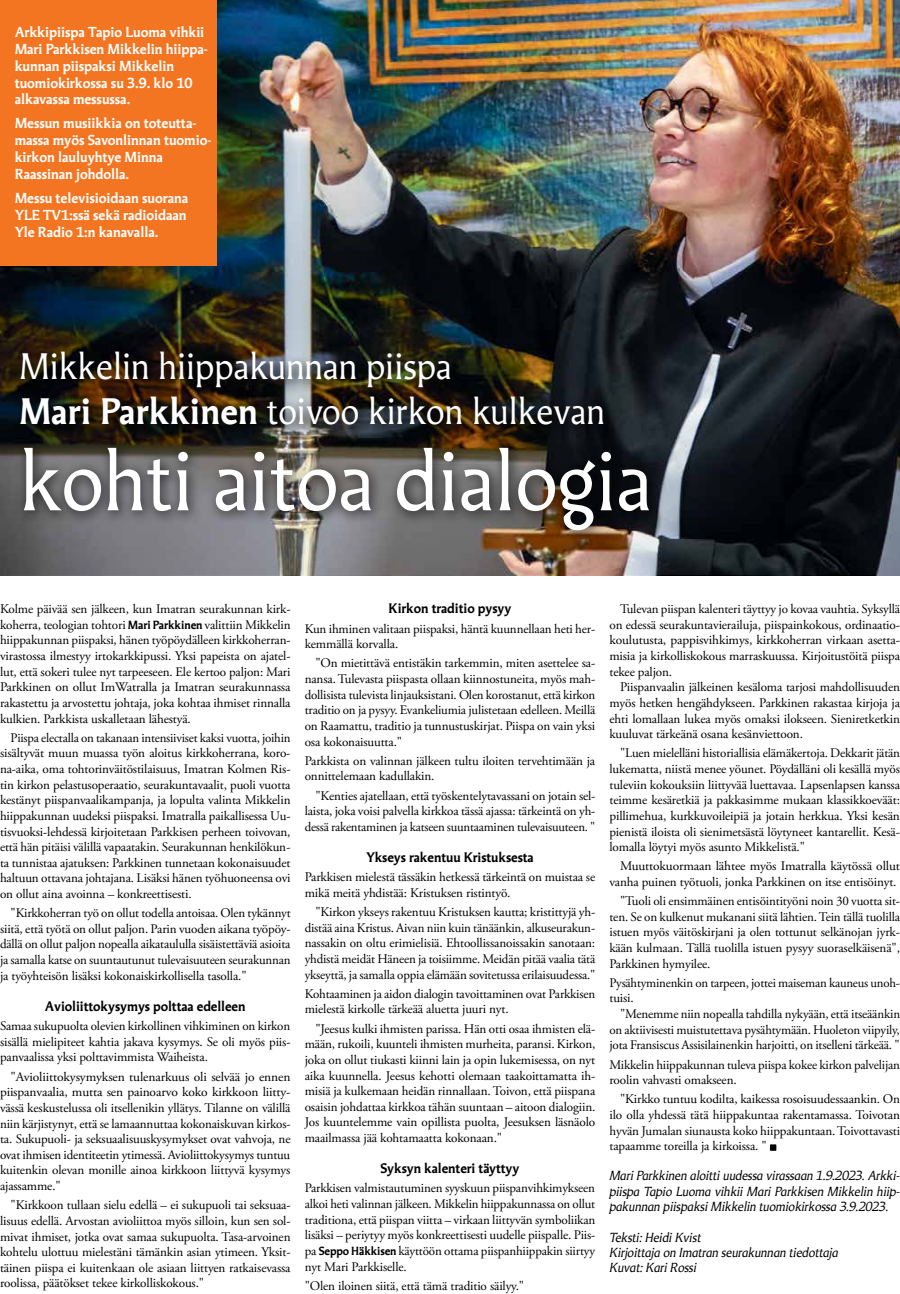
<style>
.page{position:relative;width:900px;height:1294px;background:#fff}
.page>*{position:absolute;margin:0;border:0;box-sizing:border-box;transform-origin:0 0}
.t1{font:80px "Martti";color:#fff}
.t2{font:35px/45px "Martti";color:#fff}
.t3{font:700 13.75px/16.9px "Martti";letter-spacing:-.01em;color:#fff}
.t4{font:13.12px/15.6px "Adobe Garamond Pro";letter-spacing:-.01em;color:#000;text-align:justify}
.t5{font:700 13.12px "Martti";letter-spacing:-.01em;color:#000}
.t6{font:italic 12.5px/15.6px "Martti";letter-spacing:-.01em;color:#000;text-align:justify}
.s1{font-weight:700}
.s2{font-family:"Martti";font-weight:700;font-size:11.25px}
</style>
<div class="page">
<img style="left:0;top:0;width:900px;height:575px">
<img style="left:15px;top:345px;width:604px;height:95px">
<div style="left:16px;top:438px;width:646px;height:106px;background:#000;opacity:.75"></div>
<div style="left:0;top:0;width:216px;height:265px;background:#f47521"></div>
<svg style="left:770px;top:1144px;width:6px;height:6px"></svg>
<p class="t3" style="left:15px;top:23px;width:195px">Arkkipiispa Tapio Luoma vihkii<br>Mari Parkkisen Mikkelin hiippa&shy;kunnan piispaksi Mikkelin tuomiokirkossa su 3.9. klo 10 alkavassa messussa.</p>
<p class="t3" style="left:15px;top:115px;width:198px">Messun musiikkia on toteutta&shy;massa myös Savonlinnan tuomio&shy;kirkon lauluyhtye Minna<br>Raassinan johdolla.</p>
<p class="t3" style="left:15px;top:189px;width:175px">Messu televisioidaan suorana<br>YLE TV1:ssä sekä radioidaan<br>Yle Radio 1:n kanavalla.</p>
<h2 class="t2" style="left:19px;top:344px;width:587px">Mikkelin hiippakunnan piispa<br><span class="s1">Mari Parkkinen</span> toivoo kirkon kulkevan</h2>
<h1 class="t1" style="left:19px;top:432px;width:635px">kohti aitoa dialogia</h1>
<p class="t4" style="left:0;top:601px;width:292px">Kolme päivää sen jälkeen, kun Imatran seurakunnan kirk&shy;koherra, teologian tohtori <span class="s2">Mari Parkkinen</span> valittiin Mikkelin hiippakunnan piispaksi, hänen työpöydälleen kirkkoherran&shy;virastossa ilmestyy irtokarkkipussi. Yksi papeista on ajatel&shy;lut, että sokeri tulee nyt tarpeeseen. Ele kertoo paljon: Mari Parkkinen on ollut ImWatralla ja Imatran seurakunnassa rakastettu ja arvostettu johtaja, joka kohtaa ihmiset rinnalla kulkien. Parkkista uskalletaan lähestyä.</p>
<p class="t4" style="left:0;top:730px;width:292px;text-indent:11px">Piispa electalla on takanaan intensiiviset kaksi vuotta, joihin sisältyvät muun muassa työn aloitus kirkkoherrana, koro&shy;na-aika, oma tohtorinväitöstilaisuus, Imatran Kolmen Ris&shy;tin kirkon pelastusoperaatio, seurakuntavaalit, puoli vuotta kestänyt piispanvaalikampanja, ja lopulta valinta Mikkelin hiippakunnan uudeksi piispaksi. Imatralla paikallisessa Uu&shy;tisvuoksi-lehdessä kirjoitetaan Parkkisen perheen toivovan, että hän pitäisi välillä vapaatakin. Seurakunnan henkilökun&shy;ta tunnistaa ajatuksen: Parkkinen tunnetaan kokonaisuudet haltuun ottavana johtajana. Lisäksi hänen työhuoneensa ovi on ollut aina avoinna – konkreettisesti.</p>
<p class="t4" style="left:0;top:905px;width:292px;text-indent:11px">"Kirkkoherran työ on ollut todella antoisaa. Olen tykännyt siitä, että työtä on ollut paljon. Parin vuoden aikana työpöy&shy;dällä on ollut paljon nopealla aikataululla sisäistettäviä asioita ja samalla katse on suuntautunut tulevaisuuteen seurakunnan ja työyhteisön lisäksi kokonaiskirkollisella tasolla."</p>
<p class="t5" style="left:45px;top:997px;width:202px">Avioliittokysymys polttaa edelleen</p>
<p class="t4" style="left:0;top:1018px;width:292px">Samaa sukupuolta olevien kirkollinen vihkiminen on kirkon sisällä mielipiteet kahtia jakava kysymys. Se oli myös piis&shy;panvaalissa yksi polttavimmista Waiheista.</p>
<p class="t4" style="left:0;top:1069px;width:292px;text-indent:11px">"Avioliittokysymyksen tulenarkuus oli selvää jo ennen piispanvaalia, mutta sen painoarvo koko kirkkoon liitty&shy;vässä keskustelussa oli itsellenikin yllätys. Tilanne on välillä niin kärjistynyt, että se lamaannuttaa kokonaiskuvan kirkos&shy;ta. Sukupuoli- ja seksuaalisuuskysymykset ovat vahvoja, ne ovat ihmisen identiteetin ytimessä. Avioliittokysymys tuntuu kuitenkin olevan monille ainoa kirkkoon liittyvä kysymys ajassamme."</p>
<p class="t4" style="left:0;top:1197px;width:292px;text-indent:11px">"Kirkkoon tullaan sielu edellä – ei sukupuoli tai seksuaa&shy;lisuus edellä. Arvostan avioliittoa myös silloin, kun sen sol&shy;mivat ihmiset, jotka ovat samaa sukupuolta. Tasa-arvoinen kohtelu ulottuu mielestäni tämänkin asian ytimeen. Yksit&shy;täinen piispa ei kuitenkaan ole asiaan liittyen ratkaisevassa roolissa, päätökset tekee kirkolliskokous."</p>
<p class="t5" style="left:389px;top:600px;width:124px">Kirkon traditio pysyy</p>
<p class="t4" style="left:305px;top:621px;width:292px">Kun ihminen valitaan piispaksi, häntä kuunnellaan heti her&shy;kemmällä korvalla.</p>
<p class="t4" style="left:305px;top:656px;width:292px;text-indent:11px">"On mietittävä entistäkin tarkemmin, miten asettelee sa&shy;nansa. Tulevasta piispasta ollaan kiinnostuneita, myös mah&shy;dollisista tulevista linjauksistani. Olen korostanut, että kirkon traditio on ja pysyy. Evankeliumia julistetaan edelleen. Meillä on Raamattu, traditio ja tunnustuskirjat. Piispa on vain yksi osa kokonaisuutta."</p>
<p class="t4" style="left:305px;top:753px;width:292px">Parkkista on valinnan jälkeen tultu iloiten tervehtimään ja onnittelemaan kadullakin.</p>
<p class="t4" style="left:305px;top:788px;width:292px;text-indent:11px">"Kenties ajatellaan, että työskentelytavassani on jotain sel&shy;laista, joka voisi palvella kirkkoa tässä ajassa: tärkeintä on yh&shy;dessä rakentaminen ja katseen suuntaaminen tulevaisuuteen. "</p>
<p class="t5" style="left:366px;top:848px;width:169px">Ykseys rakentuu Kristuksesta</p>
<p class="t4" style="left:305px;top:869px;width:292px">Parkkisen mielestä tässäkin hetkessä tärkeintä on muistaa se mikä meitä yhdistää: Kristuksen ristintyö.</p>
<p class="t4" style="left:305px;top:904px;width:292px;text-indent:11px">"Kirkon ykseys rakentuu Kristuksen kautta; kristittyjä yh&shy;distää aina Kristus. Aivan niin kuin tänäänkin, alkuseurakun&shy;nassakin on oltu erimielisiä. Ehtoollissanoissakin sanotaan: yhdistä meidät Häneen ja toisiimme. Meidän pitää vaalia tätä ykseyttä, ja samalla oppia elämään sovitetussa erilaisuudessa."</p>
<p class="t4" style="left:305px;top:986px;width:292px">Kohtaaminen ja aidon dialogin tavoittaminen ovat Parkkisen mielestä kirkolle tärkeää aluetta juuri nyt.</p>
<p class="t4" style="left:305px;top:1021px;width:292px;text-indent:11px">"Jeesus kulki ihmisten parissa. Hän otti osaa ihmisten elä&shy;mään, rukoili, kuunteli ihmisten murheita, paransi. Kirkon, joka on ollut tiukasti kiinni lain ja opin lukemisessa, on nyt aika kuunnella. Jeesus kehotti olemaan taakoittamatta ih&shy;misiä ja kulkemaan heidän rinnallaan. Toivon, että piispana osaisin johdattaa kirkkoa tähän suuntaan – aitoon dialogiin.<br>Jos kuuntelemme vain opillista puolta, Jeesuksen läsnäolo maailmassa jää kohtamaatta kokonaan."</p>
<p class="t5" style="left:380px;top:1159px;width:141px">Syksyn kalenteri täyttyy</p>
<p class="t4" style="left:305px;top:1180px;width:292px">Parkkisen valmistautuminen syyskuun piispanvihkimykseen alkoi heti valinnan jälkeen. Mikkelin hiippakunnassa on ollut traditiona, että piispan viitta – virkaan liittyvän symboliikan lisäksi – periytyy myös konkreettisesti uudelle piispalle. Piis&shy;pa <span class="s2">Seppo Häkkisen</span> käyttöön ottama piispanhiippakin siirtyy nyt Mari Parkkiselle.</p>
<p class="t4" style="left:305px;top:1278px;width:221px">"Olen iloinen siitä, että tämä traditio säilyy."</p>
<p class="t4" style="left:609px;top:601px;width:292px;text-indent:11px">Tulevan piispan kalenteri täyttyy jo kovaa vauhtia. Syksyllä on edessä seurakuntavierailuja, piispainkokous, ordinaatio&shy;koulutusta, pappisvihkimys, kirkkoherran virkaan asetta&shy;misia ja kirkolliskokous marraskuussa. Kirjoitustöitä piispa tekee paljon.</p>
<p class="t4" style="left:609px;top:679px;width:292px;text-indent:11px">Piispanvaalin jälkeinen kesäloma tarjosi mahdollisuuden myös hetken hengähdykseen. Parkkinen rakastaa kirjoja ja ehti lomallaan lukea myös omaksi ilokseen. Sieniretketkin kuuluvat tärkeänä osana kesänviettoon.</p>
<p class="t4" style="left:609px;top:745px;width:292px;text-indent:11px">"Luen mielelläni historiallisia elämäkertoja. Dekkarit jätän lukematta, niistä menee yöunet. Pöydälläni oli kesällä myös tuleviin kokouksiin liittyvää luettavaa. Lapsenlapsen kanssa teimme kesäretkiä ja pakkasimme mukaan klassikkoeväät: pillimehua, kurkkuvoileipiä ja jotain herkkua. Yksi kesän pienistä iloista oli sienimetsästä löytyneet kantarellit. Kesä&shy;lomalla löytyi myös asunto Mikkelistä."</p>
<p class="t4" style="left:609px;top:858px;width:292px;text-align:right">Muuttokuormaan lähtee myös Imatralla käytössä ollut vanha puinen työtuoli, jonka Parkkinen on itse entisöinyt.</p>
<p class="t4" style="left:609px;top:893px;width:292px;text-indent:11px">"Tuoli oli ensimmäinen entisöintityöni noin 30 vuotta sit&shy;ten. Se on kulkenut mukanani siitä lähtien. Tein tällä tuolilla istuen myös väitöskirjani ja olen tottunut selkänojan jyrk&shy;kään kulmaan. Tällä tuolilla istuen pysyy suoraselkäisenä", Parkkinen hymyilee.</p>
<p class="t4" style="left:609px;top:975px;width:292px">Pysähtyminenkin on tarpeen, jottei maiseman kauneus unoh&shy;tuisi.</p>
<p class="t4" style="left:609px;top:1006px;width:292px;text-indent:11px">"Menemme niin nopealla tahdilla nykyään, että itseäänkin on aktiivisesti muistutettava pysähtymään. Huoleton viipyily, jota Fransiscus Assisilainenkin harjoitti, on itselleni tärkeää. "</p>
<p class="t4" style="left:609px;top:1056px;width:292px">Mikkelin hiippakunnan tuleva piispa kokee kirkon palvelijan roolin vahvasti omakseen.</p>
<p class="t4" style="left:609px;top:1091px;width:292px;text-indent:11px">"Kirkko tuntuu kodilta, kaikessa rosoisuudessaankin. On ilo olla yhdessä tätä hiippakuntaa rakentamassa. Toivotan hyvän Jumalan siunausta koko hiippakuntaan. Toivottavasti tapaamme toreilla ja kirkoissa. "</p>
<p class="t6" style="left:609px;top:1167px;width:292px">Mari Parkkinen aloitti uudessa virassaan 1.9.2023. Arkki&shy;piispa Tapio Luoma vihkii Mari Parkkisen Mikkelin hiip&shy;pakunnan piispaksi Mikkelin tuomiokirkossa 3.9.2023.</p>
<p class="t6" style="left:609px;top:1229px;width:231px;line-height:15px;text-align:left">Teksti: Heidi Kvist<br>Kirjoittaja on Imatran seurakunnan tiedottaja<br>Kuvat: Kari Rossi</p>
</div>
